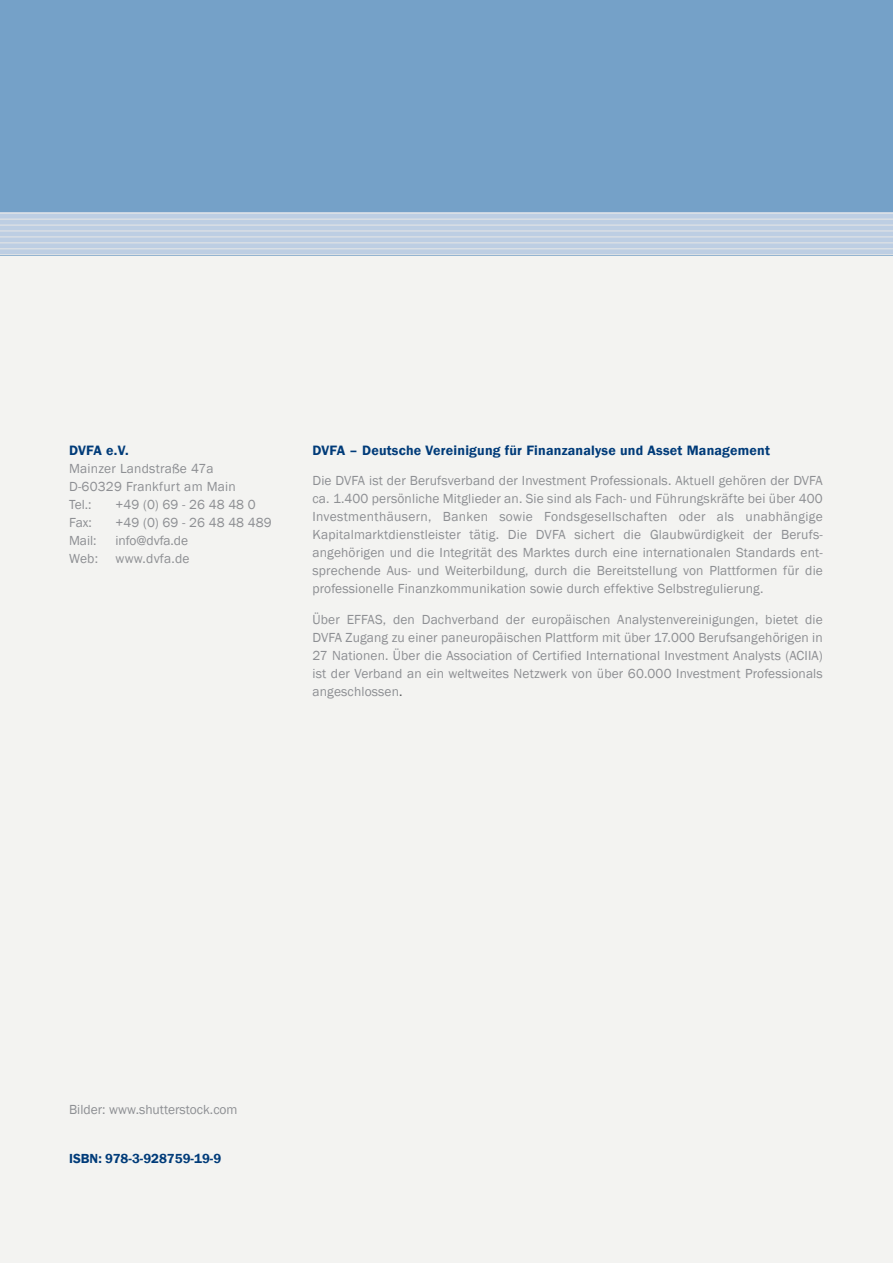
<style>
.page{position:relative;width:893px;height:1263px;background:#fff}
.page>*{position:absolute;margin:0;border:0;box-sizing:border-box;transform-origin:0 0}
.t1{font:600 13.95px "Franklin Gothic";letter-spacing:.015em;color:#003b79}
.t2{font:13.5px/18px "Franklin Gothic";letter-spacing:.01em;color:#8d8f93;text-align:justify}
.t3{font:600 13.5px "Franklin Gothic";color:#003b79}
.s1{color:#5a5b5d}
</style>
<div class="page">
<div style="left:0;top:255px;width:893px;height:1008px;background:#f3f3f1"></div>
<div style="left:0;top:0;width:893px;height:255px;background:#75a1c8"></div>
<div style="left:0;top:213px;width:893px;height:42px;background:linear-gradient(to right,#bfcfe3,#bfcfe3)"></div>
<hr style="left:0;top:254px;width:893px;height:1px;background:#e7e7e6">
<hr style="left:0;top:248px;width:893px;height:1px;background:#e7e7e6">
<hr style="left:0;top:219px;width:893px;height:1px;background:#e7e7e6">
<hr style="left:0;top:225px;width:893px;height:1px;background:#e7e7e6">
<hr style="left:0;top:231px;width:893px;height:1px;background:#e7e7e6">
<hr style="left:0;top:237px;width:893px;height:1px;background:#e7e7e6">
<hr style="left:0;top:242px;width:893px;height:1px;background:#e7e7e6">
<hr style="left:0;top:213px;width:893px;height:1px;background:#e7e7e6">
<p class="t1" style="left:69px;top:441px;width:61px">DVFA e.V.</p>
<p class="t2" style="left:69px;top:459px;width:146px">Mainzer Landstraße 47a</p>
<p class="t2" style="left:69px;top:477px;width:168px">D-60329 Frankfurt am Main</p>
<p class="t2" style="left:69px;top:495px;width:24px">Tel.:</p>
<p class="t2" style="left:116px;top:495px;width:142px">+49 (0) 69 - 26 48 48 0</p>
<p class="t2" style="left:69px;top:513px;width:24px">Fax:</p>
<p class="t2" style="left:116px;top:513px;width:158px">+49 (0) 69 - 26 48 48 489</p>
<p class="t2" style="left:69px;top:531px;width:29px">Mail:</p>
<p class="t2" style="left:116px;top:531px;width:74px">info@dvfa.de</p>
<p class="t2" style="left:69px;top:549px;width:30px">Web:</p>
<p class="t2" style="left:116px;top:549px;width:75px">www.dvfa.de</p>
<p class="t1" style="left:313px;top:441px;width:459px">DVFA – Deutsche Vereinigung für Finanzanalyse und Asset Management</p>
<p class="t2" style="left:313px;top:472px;width:512px">Die DVFA ist der Berufsverband der Investment Professionals. Aktuell gehören der DVFA ca. 1.400 persönliche Mitglieder an. Sie sind als Fach- und Führungskräfte bei über 400<br>Investmenthäusern, Banken sowie Fondsgesellschaften oder als unabhängige Kapitalmarktdienstleister tätig. Die DVFA sichert die Glaubwürdigkeit der Berufs&shy;angehörigen und die Integrität des Marktes durch eine internationalen Standards ent&shy;sprechende Aus- und Weiterbildung, durch die Bereitstellung von Plattformen für die professionelle Finanzkommunikation sowie durch effektive Selbstregulierung.</p>
<p class="t2" style="left:313px;top:611px;width:512px">Über EFFAS, den Dachverband der europäischen Analystenvereinigungen, bietet die DVFA Zugang zu einer paneuropäischen Plattform mit über 17.000 Berufsangehörigen in 27 Nationen. Über die Association of Certified International Investment Analysts (ACIIA) ist der Verband an ein weltweites Netzwerk von über 60.000 Investment Professionals angeschlossen<span class="s1">.</span></p>
<p class="t2" style="left:69px;top:1101px;width:170px">Bilder: www.shutterstock.com</p>
<p class="t3" style="left:69px;top:1150px;width:154px">ISBN: 978-3-928759-19-9</p>
</div>
